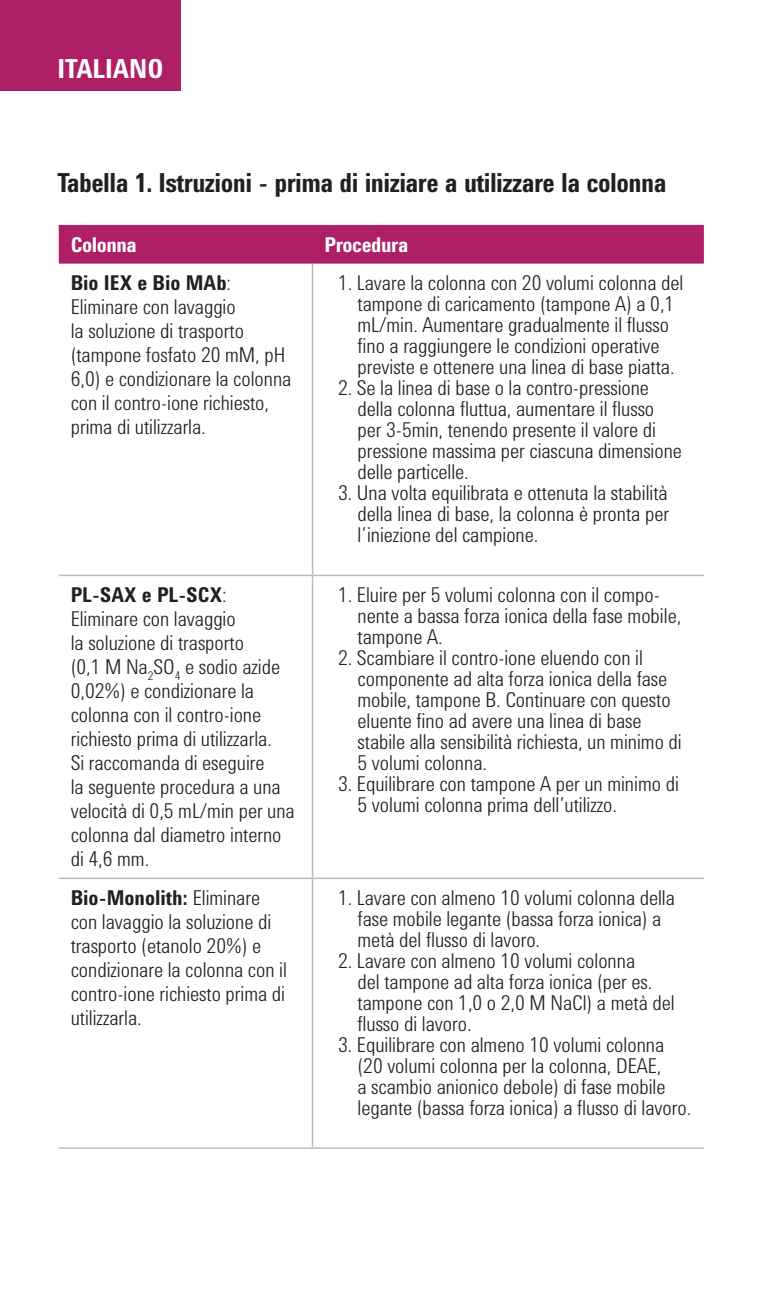
<style>
.page{position:relative;width:764px;height:1303px;background:#fff}
.page>*{position:absolute;margin:0;border:0;box-sizing:border-box;transform-origin:0 0}
.t1{font:700 27px "Agilent Condensed CFF";letter-spacing:-.02em;color:#231f20}
.t2{font:700 27px "Agilent Condensed CFF";color:#fff}
.t3{font:300 21px/21px "Agilent Condensed CFF";color:#231f20}
.t4{font:700 21px "Agilent Condensed CFF";letter-spacing:-.02em;color:#fff}
.s1{font-weight:700}
</style>
<div class="page">
<div style="left:0;top:0;width:180px;height:91px;background:#af1f66"></div>
<div style="left:59px;top:225px;width:645px;height:39px;background:#af1f66"></div>
<hr style="left:312px;top:264px;width:1px;height:311px;background:#babbbe">
<hr style="left:59px;top:575px;width:253px;height:1px;background:#babbbe">
<hr style="left:312px;top:575px;width:392px;height:1px;background:#babbbe">
<hr style="left:312px;top:576px;width:1px;height:302px;background:#babbbe">
<hr style="left:59px;top:878px;width:253px;height:1px;background:#babbbe">
<hr style="left:312px;top:878px;width:392px;height:1px;background:#babbbe">
<hr style="left:312px;top:879px;width:1px;height:268px;background:#babbbe">
<hr style="left:59px;top:1147px;width:253px;height:2px;background:#babbbe">
<hr style="left:312px;top:1147px;width:392px;height:2px;background:#babbbe">
<p class="t2" style="left:58px;top:48px;width:107px">ITALIANO</p>
<p class="t1" style="left:58px;top:162px;width:610px">Tabella 1. Istruzioni - prima di iniziare a utilizzare la colonna</p>
<p class="t4" style="left:71px;top:229px;width:68px">Colonna</p>
<p class="t4" style="left:324px;top:229px;width:85px">Procedura</p>
<p class="t3" style="left:71px;top:269px;width:222px;line-height:24px"><span class="s1">Bio IEX e Bio MAb</span>:<br>Eliminare con lavaggio<br>la soluzione di trasporto (tampone fosfato 20 mM, pH<br>6,0) e condizionare la colonna con il contro-ione richiesto, prima di utilizzarla.</p>
<p class="t3" style="left:338px;top:271px;width:347px;text-align:center">1. Lavare la colonna con 20 volumi colonna del tampone di caricamento (tampone A) a 0,1 mL/min. Aumentare gradualmente il flusso<br>fino a raggiungere le condizioni operative previste e ottenere una linea di base piatta.</p>
<p class="t3" style="left:357px;top:376px;width:326px;text-indent:-20px">2. Se la linea di base o la contro-pressione della colonna fluttua, aumentare il flusso per 3-5min, tenendo presente il valore di pressione massima per ciascuna dimensione delle particelle.</p>
<p class="t3" style="left:357px;top:481px;width:313px;text-align:justify;text-indent:-20px">3. Una volta equilibrata e ottenuta la stabilità della linea di base, la colonna è pronta per l’iniezione del campione.</p>
<p class="t3" style="left:71px;top:581px;width:226px;line-height:24px"><span class="s1">PL-SAX e PL-SCX</span>:<br>Eliminare con lavaggio<br>la soluzione di trasporto<br>(0,1 M Na<sub>2</sub>SO<sub>4</sub> e sodio azide<br>0,02%) e condizionare la colonna con il contro-ione richiesto prima di utilizzarla.<br>Si raccomanda di eseguire<br>la seguente procedura a una velocità di 0,5 mL/min per una colonna dal diametro interno di 4,6 mm.</p>
<p class="t3" style="left:357px;top:583px;width:325px;text-indent:-20px">1. Eluire per 5 volumi colonna con il compo&shy;nente a bassa forza ionica della fase mobile, tampone A.</p>
<p class="t3" style="left:357px;top:646px;width:326px;text-indent:-20px">2. Scambiare il contro-ione eluendo con il componente ad alta forza ionica della fase mobile, tampone B. Continuare con questo eluente fino ad avere una linea di base stabile alla sensibilità richiesta, un minimo di 5 volumi colonna.</p>
<p class="t3" style="left:357px;top:772px;width:323px;text-indent:-20px">3. Equilibrare con tampone A per un minimo di<br>5 volumi colonna prima dell’utilizzo.</p>
<p class="t3" style="left:71px;top:884px;width:218px;line-height:24px"><span class="s1">Bio-Monolith:</span> Eliminare con lavaggio la soluzione di trasporto (etanolo 20%) e condizionare la colonna con il contro-ione richiesto prima di utilizzarla.</p>
<p class="t3" style="left:357px;top:886px;width:319px;text-indent:-20px">1. Lavare con almeno 10 volumi colonna della fase mobile legante (bassa forza ionica) a metà del flusso di lavoro.</p>
<p class="t3" style="left:357px;top:949px;width:319px;text-indent:-20px">2. Lavare con almeno 10 volumi colonna<br>del tampone ad alta forza ionica (per es. tampone con 1,0 o 2,0 M NaCl) a metà del flusso di lavoro.</p>
<p class="t3" style="left:357px;top:1033px;width:335px;text-indent:-20px">3. Equilibrare con almeno 10 volumi colonna (20 volumi colonna per la colonna, DEAE,<br>a scambio anionico debole) di fase mobile legante (bassa forza ionica) a flusso di lavoro.</p>
</div>
